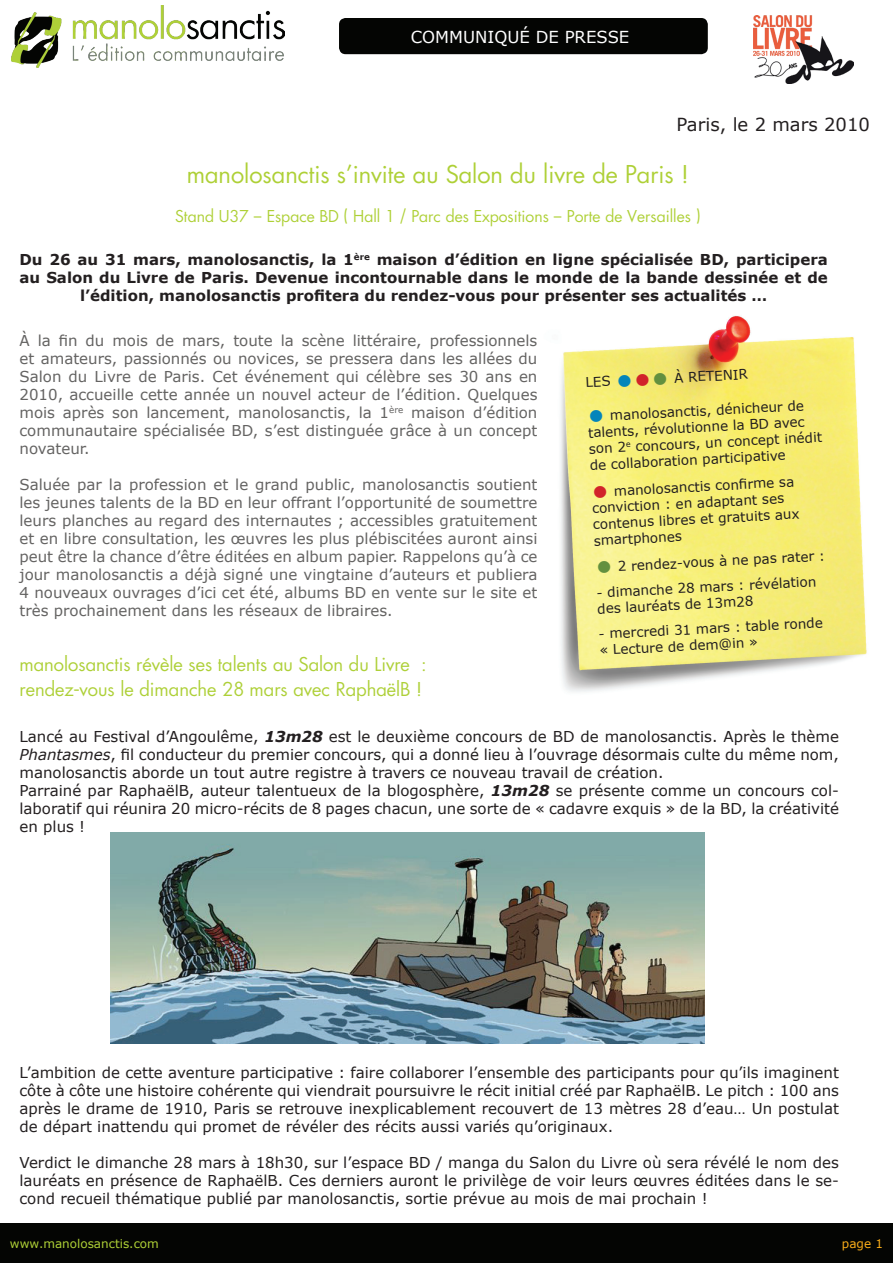
<style>
.page{position:relative;width:893px;height:1263px;background:#fff}
.page>*{position:absolute;margin:0;border:0;box-sizing:border-box;transform-origin:0 0}
.t1{font:27px "Renner Archi Type";color:#aed036}
.t2{font:21px/25.2px "Renner Archi Type";color:#aed038}
.t3{font:18px "Renner Archi Type";color:#aed036}
.t4{font:18px "Verdana";color:#231f20}
.t5{font:16.5px "Verdana";color:#fff}
.t6{font:15px/18px "Verdana";color:#231f20;text-align:justify}
.t7{font:15px/18px "Verdana";color:#646362;text-align:justify}
.t8{font:700 15px/18px "Verdana";color:#231f20;text-align:center}
.t9{font:13.5px/16.2px "Verdana";color:#231f20}
.t10{font:12px "Verdana";color:#aed036}
.t11{font:12px "Verdana";color:#faad19}
.s1{font-size:33px;color:#0485ba}
.s2{font-size:33px;color:#d1232a}
.s3{font-size:33px;color:#63903f}
.s4{font-weight:700;font-style:italic}
.s5{font-style:italic}
</style>
<div class="page">
<div style="left:0;top:1223px;width:893px;height:40px;background:#040503"></div>
<img style="left:11px;top:6px;width:274px;height:62px">
<div style="left:339px;top:18px;width:369px;height:36px;background:#040503;border-radius:7px"></div>
<img style="left:560px;top:316px;width:307px;height:376px">
<img style="left:110px;top:833px;width:594px;height:211px">
<img style="left:753px;top:15px;width:101px;height:68px">
<svg style="left:586px;top:376px;width:24px;height:11px"></svg>
<svg style="left:618px;top:372px;width:49px;height:15px"></svg>
<p class="t5" style="left:411px;top:26px;width:220px">COMMUNIQUÉ DE PRESSE</p>
<p class="t4" style="left:676px;top:113px;width:195px">Paris, le 2 mars 2010</p>
<h1 class="t1" style="left:187px;top:158px;width:504px">manolosanctis s’invite au Salon du livre de Paris !</h1>
<p class="t3" style="left:175px;top:206px;width:527px">Stand U37 – Espace BD ( Hall 1 / Parc des Expositions – Porte de Versailles )</p>
<p class="t8" style="left:20px;top:250px;width:810px">Du 26 au 31 mars, manolosanctis, la 1<sup>ère</sup> maison d’édition en ligne spécialisée BD, participera au Salon du Livre de Paris. Devenue incontournable dans le monde de la bande dessinée et de l’édition, manolosanctis profitera du rendez-vous pour présenter ses actualités …</p>
<p class="t7" style="left:20px;top:331px;width:519px">À la fin du mois de mars, toute la scène littéraire, professionnels et amateurs, passionnés ou novices, se pressera dans les allées du Salon du Livre de Paris. Cet événement qui célèbre ses 30 ans en 2010, accueille cette année un nouvel acteur de l’édition. Quelques mois après son lancement, manolosanctis, la 1<sup>ère</sup> maison d’édition communautaire spécialisée BD, s’est distinguée grâce à un concept novateur.</p>
<p class="t7" style="left:20px;top:475px;width:519px">Saluée par la profession et le grand public, manolosanctis soutient les jeunes talents de la BD en leur offrant l’opportunité de soumettre leurs planches au regard des internautes ; accessibles gratuitement et en libre consultation, les œuvres les plus plébiscitées auront ainsi peut être la chance d’être éditées en album papier. Rappelons qu’à ce jour manolosanctis a déjà signé une vingtaine d’auteurs et publiera 4 nouveaux ouvrages d’ici cet été, albums BD en vente sur le site et très prochainement dans les réseaux de libraires.</p>
<h2 class="t2" style="left:20px;top:652px;width:409px">manolosanctis révèle ses talents au Salon du Livre : rendez-vous le dimanche 28 mars avec RaphaëlB !</h2>
<p class="t9" style="left:674px;top:369px;width:50px;rotate:-3deg">à re tenir</p>
<p class="t9" style="left:587px;top:408px;width:235px;rotate:-3deg"><span class="s1">•</span> manolosanctis, dénicheur de talents, révolutionne la BD avec son 2<sup>e</sup> concours, un concept inédit de collaboration participative</p>
<p class="t9" style="left:591px;top:483px;width:208px;rotate:-3deg"><span class="s2">•</span> manolosanctis confi rme sa conviction : en adaptant ses contenus libres et gratuits aux smartphones</p>
<p class="t9" style="left:595px;top:559px;width:232px;rotate:-3deg"><span class="s3">•</span> 2 rendez-vous à ne pas rater :</p>
<p class="t9" style="left:596px;top:584px;width:222px;rotate:-3deg">- dimanche 28 mars : révélation des lauréats de 13m28</p>
<p class="t9" style="left:598px;top:625px;width:226px;rotate:-3deg">- mercredi 31 mars : table ronde « Lecture de dem@in »</p>
<p class="t6" style="left:20px;top:727px;width:821px;text-align:left">Lancé au Festival d’Angoulême, <span class="s4">13m28</span> est le deuxième concours de BD de manolosanctis. Après le thème <span class="s5">Phantasmes</span>, fil conducteur du premier concours, qui a donné lieu à l’ouvrage désormais culte du même nom, manolosanctis aborde un tout autre registre à travers ce nouveau travail de création.<br>Parrainé par RaphaëlB, auteur talentueux de la blogosphère, <span class="s4">13m28</span> se présente comme un concours col&shy;laboratif qui réunira 20 micro-récits de 8 pages chacun, une sorte de « cadavre exquis » de la BD, la créativité en plus !</p>
<p class="t6" style="left:20px;top:1062px;width:821px">L’ambition de cette aventure participative : faire collaborer l’ensemble des participants pour qu’ils imaginent côte à côte une histoire cohérente qui viendrait poursuivre le récit initial créé par RaphaëlB. Le pitch : 100 ans après le drame de 1910, Paris se retrouve inexplicablement recouvert de 13 mètres 28 d’eau… Un postulat de départ inattendu qui promet de révéler des récits aussi variés qu’originaux.</p>
<p class="t6" style="left:20px;top:1152px;width:821px">Verdict le dimanche 28 mars à 18h30, sur l’espace BD / manga du Salon du Livre où sera révélé le nom des lauréats en présence de RaphaëlB. Ces derniers auront le privilège de voir leurs œuvres éditées dans le se&shy;cond recueil thématique publié par manolosanctis, sortie prévue au mois de mai prochain !</p>
<p class="t10" style="left:10px;top:1236px;width:150px">www.manolosanctis.com</p>
<p class="t11" style="left:842px;top:1236px;width:43px">page 1</p>
</div>
